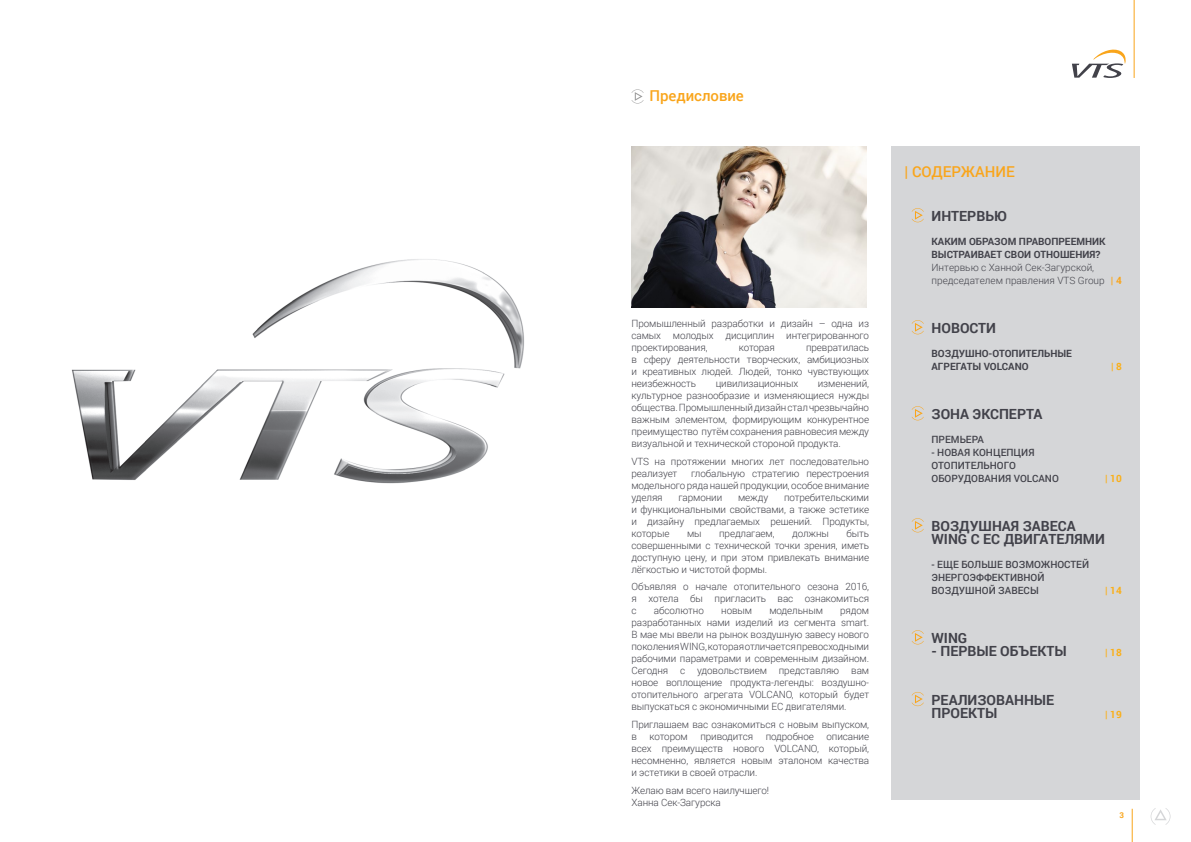
<style>
.page{position:relative;width:1191px;height:842px;background:#fff}
.page>*{position:absolute;margin:0;border:0;box-sizing:border-box;transform-origin:0 0}
.t1{font:500 15px "Roboto";color:#f9a51b}
.teksty{font:700 14px/13px "Roboto";color:#42424a}
.tekst_lity{font:300 10px/12px "Roboto";letter-spacing:-.01em;color:#42424a;text-align:justify}
.teksty-2{font:300 10px/13px "Roboto";color:#42424a}
.teksty-3{font:500 10px/13px "Roboto";color:#42424a}
.teksty-4{font:700 10px/13px "Roboto";color:#42424a}
.teksty-5{font:700 10px "Roboto";color:#faaf18}
.t2{font:700 8px "Roboto";color:#f9a51b}
.s1{font-weight:700}
.s2{font-weight:700;color:#f9a51b}
</style>
<div class="page">
<div style="left:891px;top:146px;width:249px;height:653px;background:#d5d6d8"></div>
<svg style="left:631px;top:89px;width:12px;height:15px"></svg>
<img style="left:631px;top:146px;width:235px;height:161px">
<svg style="left:911px;top:208px;width:12px;height:14px"></svg>
<svg style="left:911px;top:320px;width:12px;height:14px"></svg>
<svg style="left:911px;top:406px;width:12px;height:14px"></svg>
<svg style="left:911px;top:518px;width:12px;height:14px"></svg>
<svg style="left:911px;top:630px;width:12px;height:14px"></svg>
<svg style="left:911px;top:692px;width:12px;height:14px"></svg>
<img style="left:71px;top:259px;width:453px;height:225px">
<svg style="left:1150px;top:808px;width:20px;height:17px"></svg>
<hr style="left:1131px;top:809px;width:1px;height:33px;background:#f9a51b">
<svg style="left:1072px;top:49px;width:54px;height:29px"></svg>
<hr style="left:1133px;top:0;width:1px;height:78px;background:#f9a51b">
<p class="t1" style="left:649px;top:86px;width:96px">Предисловие</p>
<p class="tekst_lity" style="left:631px;top:317px;width:239px">Промышленный разработки и дизайн – одна из самых молодых дисциплин интегрированного проектирования,</p>
<p class="tekst_lity" style="left:631px;top:341px;width:239px;text-indent:175px">превратилась в сферу деятельности творческих, амбициозных и креативных людей. Людей, тонко чувствующих неизбежность</p>
<p class="tekst_lity" style="left:738px;top:341px;width:38px">которая</p>
<p class="tekst_lity" style="left:631px;top:377px;width:239px;text-indent:186px">изменений, культурное разнообразие и изменяющиеся нужды общества. Промышленный дизайн стал чрезвычайно важным элементом, формирующим конкурентное преимущество путём сохранения равновесия между визуальной и технической стороной продукта.</p>
<p class="tekst_lity" style="left:631px;top:455px;width:239px">VTS на протяжении многих лет последовательно реализует</p>
<p class="tekst_lity" style="left:715px;top:377px;width:84px">цивилизационных</p>
<p class="tekst_lity" style="left:631px;top:467px;width:239px;text-indent:60px">глобальную стратегию перестроения модельного ряда нашей продукции, особое внимание уделяя</p>
<p class="tekst_lity" style="left:631px;top:491px;width:239px;text-indent:152px">потребительскими и функциональными свойствами, а также эстетике и дизайну предлагаемых решений. Продукты, которые</p>
<p class="tekst_lity" style="left:678px;top:491px;width:45px">гармонии</p>
<p class="tekst_lity" style="left:738px;top:491px;width:32px">между</p>
<p class="tekst_lity" style="left:631px;top:527px;width:239px;text-indent:215px">быть совершенными с технической точки зрения, иметь доступную цену, и при этом привлекать внимание лёгкостью и чистотой формы.</p>
<p class="tekst_lity" style="left:631px;top:580px;width:239px">Объявляя о начале отопительного сезона 2016, я хотела бы пригласить вас ознакомиться с</p>
<p class="tekst_lity" style="left:687px;top:527px;width:16px">мы</p>
<p class="tekst_lity" style="left:719px;top:527px;width:57px">предлагаем,</p>
<p class="tekst_lity" style="left:792px;top:527px;width:38px">должны</p>
<p class="tekst_lity" style="left:654px;top:604px;width:52px">абсолютно</p>
<p class="tekst_lity" style="left:721px;top:604px;width:32px">новым</p>
<p class="tekst_lity" style="left:769px;top:604px;width:55px">модельным</p>
<p class="tekst_lity" style="left:631px;top:604px;width:239px;text-indent:209px">рядом разработанных нами изделий из сегмента smart.<br>В мае мы ввели на рынок воздушную завесу нового поколения WING, которая отличается превосходными рабочими параметрами и современным дизайном.<br>Сегодня с удовольствием представляю вам новое воплощение продукта-легенды: воздушно&shy;отопительного агрегата VOLCANO, который будет выпускаться с экономичными EC двигателями.</p>
<p class="tekst_lity" style="left:631px;top:718px;width:239px">Приглашаем вас ознакомиться с новым выпуском, в</p>
<p class="tekst_lity" style="left:649px;top:730px;width:40px">котором</p>
<p class="tekst_lity" style="left:700px;top:730px;width:54px">приводится</p>
<p class="tekst_lity" style="left:765px;top:730px;width:50px">подробное</p>
<p class="tekst_lity" style="left:631px;top:730px;width:239px;text-indent:195px">описание всех преимуществ нового VOLCANO, который, несомненно, является новым эталоном качества и эстетики в своей отрасли.</p>
<p class="tekst_lity" style="left:631px;top:784px;width:139px">Желаю вам всего наилучшего!<br>Ханна Сек-Загурска</p>
<p class="t1" style="left:904px;top:161px;width:112px">| СОДЕРЖАНИЕ</p>
<p class="teksty" style="left:931px;top:209px;width:77px">ИНТЕРВЬЮ</p>
<p class="teksty-2" style="left:931px;top:235px;width:192px"><span class="s1">КАКИМ ОБРАЗОМ ПРАВОПРЕЕМНИК<br>ВЫСТРАИВАЕТ СВОИ ОТНОШЕНИЯ?<br></span>Интервью с Ханной Сек-Загурской, председателем правления VTS Group <span class="s2">| 4</span></p>
<p class="teksty" style="left:931px;top:321px;width:66px">НОВОСТИ</p>
<p class="teksty-4" style="left:931px;top:347px;width:142px">ВОЗДУШНО-ОТОПИТЕЛЬНЫЕ<br>АГРЕГАТЫ VOLCANO</p>
<p class="teksty-5" style="left:1111px;top:360px;width:12px">| 8</p>
<p class="teksty" style="left:931px;top:407px;width:112px">ЗОНА ЭКСПЕРТА</p>
<p class="teksty-3" style="left:931px;top:433px;width:54px">ПРЕМЬЕРА</p>
<p class="teksty-3" style="left:931px;top:446px;width:129px">- НОВАЯ КОНЦЕПЦИЯ<br>ОТОПИТЕЛЬНОГО<br>ОБОРУДОВАНИЯ VOLCANO</p>
<p class="teksty-5" style="left:1105px;top:472px;width:18px">| 10</p>
<p class="teksty" style="left:931px;top:519px;width:175px">ВОЗДУШНАЯ ЗАВЕСА<br>WING С ЕС ДВИГАТЕЛЯМИ</p>
<p class="teksty-3" style="left:931px;top:558px;width:159px">- ЕЩЕ БОЛЬШЕ ВОЗМОЖНОСТЕЙ<br>ЭНЕРГОЭФФЕКТИВНОЙ<br>ВОЗДУШНОЙ ЗАВЕСЫ</p>
<p class="teksty-5" style="left:1105px;top:584px;width:18px">| 14</p>
<p class="teksty" style="left:931px;top:631px;width:37px">WING</p>
<p class="teksty" style="left:931px;top:644px;width:137px">- ПЕРВЫЕ ОБЪЕКТЫ</p>
<p class="teksty-5" style="left:1105px;top:645px;width:18px">| 18</p>
<p class="teksty" style="left:931px;top:693px;width:124px">РЕАЛИЗОВАННЫЕ<br>ПРОЕКТЫ</p>
<p class="teksty-5" style="left:1105px;top:707px;width:18px">| 19</p>
<p class="t2" style="left:1119px;top:809px;width:6px">3</p>
</div>
